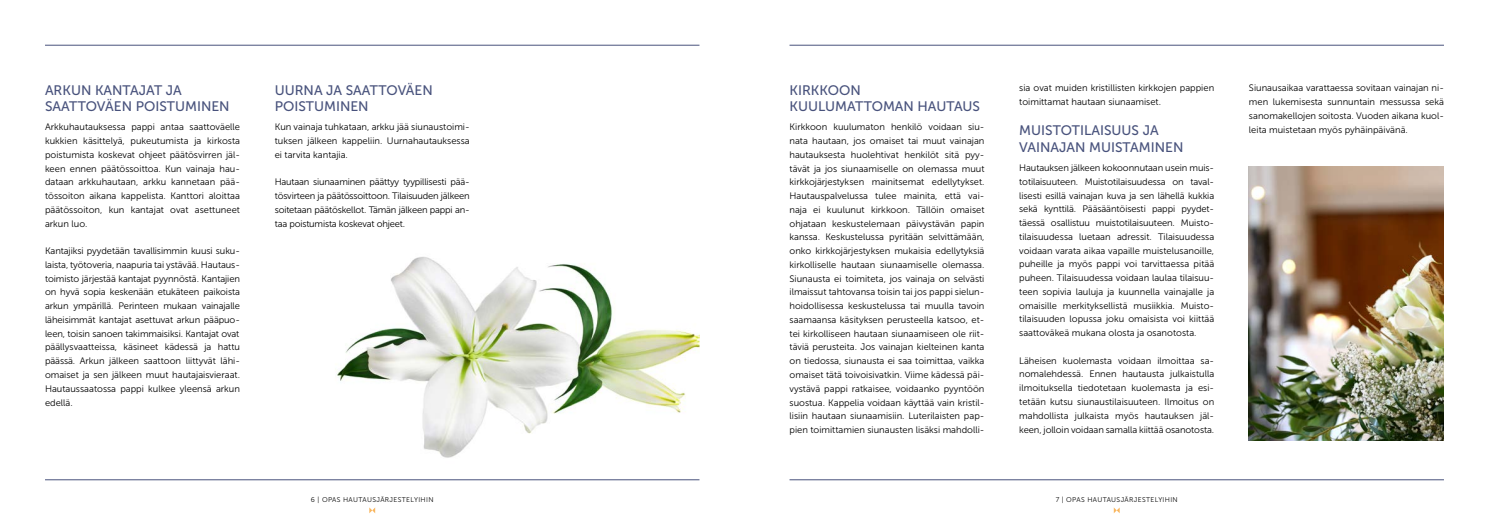
<style>
.page{position:relative;width:1489px;height:525px;background:#fff}
.page>*{position:absolute;margin:0;border:0;box-sizing:border-box;transform-origin:0 0}
.Iso_otsake{font:13.75px/16.5px "Museo Sans 500";color:#48527c}
.Leipis{font:9.38px/13.8px "Museo Sans 300";color:#000;text-align:justify}
.sivunumero{font:6.88px "Museo Sans 300";letter-spacing:.05em;color:#000}
</style>
<div class="page">
<svg style="left:1113px;top:507px;width:6px;height:6px"></svg>
<svg style="left:369px;top:507px;width:6px;height:6px"></svg>
<img style="left:337px;top:257px;width:362px;height:201px">
<hr style="left:45px;top:45px;width:654px;height:1px;background:#48527c">
<hr style="left:45px;top:479px;width:654px;height:1px;background:#48527c">
<hr style="left:789px;top:45px;width:654px;height:1px;background:#48527c">
<hr style="left:789px;top:479px;width:654px;height:1px;background:#48527c">
<img style="left:1248px;top:167px;width:195px;height:273px">
<p class="Iso_otsake" style="left:45px;top:82px;width:186px">ARKUN KANTAJAT JA<br>SAATTOVÄEN POISTUMINEN</p>
<p class="Leipis" style="left:45px;top:120px;width:196px">Arkkuhautauksessa pappi antaa saattoväelle kukkien käsittelyä, pukeutumista ja kirkosta poistumista koskevat ohjeet päätösvirren jäl&shy;keen ennen päätössoittoa. Kun vainaja hau&shy;dataan arkkuhautaan, arkku kannetaan pää&shy;tössoiton aikana kappelista. Kanttori aloittaa päätössoiton, kun kantajat ovat asettuneet arkun luo.</p>
<p class="Leipis" style="left:45px;top:244px;width:196px">Kantajiksi pyydetään tavallisimmin kuusi suku&shy;laista, työtoveria, naapuria tai ystävää. Hautaus&shy;toimisto järjestää kantajat pyynnöstä. Kantajien on hyvä sopia keskenään etukäteen paikoista arkun ympärillä. Perinteen mukaan vainajalle läheisimmät kantajat asettuvat arkun pääpuo&shy;leen, toisin sanoen takimmaisiksi. Kantajat ovat</p>
<p class="Leipis" style="left:45px;top:340px;width:196px">päällysvaatteissa, käsineet kädessä ja hattu päässä. Arkun jälkeen saattoon liittyvät lähi&shy;omaiset ja sen jälkeen muut hautajaisvieraat.<br>Hautaussaatossa pappi kulkee yleensä arkun edellä.</p>
<p class="Iso_otsake" style="left:275px;top:82px;width:160px">UURNA JA SAATTOVÄEN<br>POISTUMINEN</p>
<p class="Leipis" style="left:275px;top:120px;width:196px">Kun vainaja tuhkataan, arkku jää siunaustoimi&shy;tuksen jälkeen kappeliin. Uurnahautauksessa ei tarvita kantajia.</p>
<p class="Leipis" style="left:275px;top:175px;width:196px">Hautaan siunaaminen päättyy tyypillisesti pää&shy;tösvirteen ja päätössoittoon. Tilaisuuden jälkeen soitetaan päätöskellot. Tämän jälkeen pappi an&shy;taa poistumista koskevat ohjeet.</p>
<p class="sivunumero" style="left:311px;top:495px;width:124px">6 | OPAS HAUTAUSJÄRJESTELYIHIN</p>
<p class="Iso_otsake" style="left:789px;top:82px;width:192px">KIRKKOON<br>KUULUMATTOMAN HAUTAUS</p>
<p class="Leipis" style="left:789px;top:120px;width:196px">Kirkkoon kuulumaton henkilö voidaan siu&shy;nata hautaan, jos omaiset tai muut vainajan hautauksesta huolehtivat henkilöt sitä pyy&shy;tävät ja jos siunaamiselle on olemassa muut kirkkojärjestyksen mainitsemat edellytykset.<br>Hautauspalvelussa tulee mainita, että vai&shy;naja ei kuulunut kirkkoon. Tällöin omaiset ohjataan keskustelemaan päivystävän papin kanssa. Keskustelussa pyritään selvittämään, onko kirkkojärjestyksen mukaisia edellytyksiä kirkolliselle hautaan siunaamiselle olemassa.<br>Siunausta ei toimiteta, jos vainaja on selvästi ilmaissut tahtovansa toisin tai jos pappi sielun&shy;hoidollisessa keskustelussa tai muulla tavoin saamaansa käsityksen perusteella katsoo, et&shy;tei kirkolliseen hautaan siunaamiseen ole riit&shy;täviä perusteita. Jos vainajan kielteinen kanta on tiedossa, siunausta ei saa toimittaa, vaikka omaiset tätä toivoisivatkin. Viime kädessä päi&shy;vystävä pappi ratkaisee, voidaanko pyyntöön suostua. Kappelia voidaan käyttää vain kristil&shy;lisiin hautaan siunaamisiin. Luterilaisten pap&shy;pien toimittamien siunausten lisäksi mahdolli-</p>
<p class="Leipis" style="left:1019px;top:81px;width:196px">sia ovat muiden kristillisten kirkkojen pappien toimittamat hautaan siunaamiset.</p>
<p class="Iso_otsake" style="left:1019px;top:122px;width:166px">MUISTOTILAISUUS JA<br>VAINAJAN MUISTAMINEN</p>
<p class="Leipis" style="left:1019px;top:161px;width:196px">Hautauksen jälkeen kokoonnutaan usein muis&shy;totilaisuuteen. Muistotilaisuudessa on taval&shy;lisesti esillä vainajan kuva ja sen lähellä kukkia sekä kynttilä. Pääsääntöisesti pappi pyydet&shy;täessä osallistuu muistotilaisuuteen. Muisto&shy;tilaisuudessa luetaan adressit. Tilaisuudessa voidaan varata aikaa vapaille muistelusanoille, puheille ja myös pappi voi tarvittaessa pitää puheen. Tilaisuudessa voidaan laulaa tilaisuu&shy;teen sopivia lauluja ja kuunnella vainajalle ja omaisille merkityksellistä musiikkia. Muisto&shy;tilaisuuden lopussa joku omaisista voi kiittää saattoväkeä mukana olosta ja osanotosta.</p>
<p class="Leipis" style="left:1019px;top:353px;width:196px">Läheisen kuolemasta voidaan ilmoittaa sa&shy;nomalehdessä. Ennen hautausta julkaistulla ilmoituksella tiedotetaan kuolemasta ja esi&shy;tetään kutsu siunaustilaisuuteen. Ilmoitus on mahdollista julkaista myös hautauksen jäl&shy;keen, jolloin voidaan samalla kiittää osanotosta.</p>
<p class="sivunumero" style="left:1055px;top:495px;width:124px">7 | OPAS HAUTAUSJÄRJESTELYIHIN</p>
<p class="Leipis" style="left:1248px;top:81px;width:196px">Siunausaikaa varattaessa sovitaan vainajan ni&shy;men lukemisesta sunnuntain messussa sekä sanomakellojen soitosta. Vuoden aikana kuol&shy;leita muistetaan myös pyhäinpäivänä.</p>
</div>
